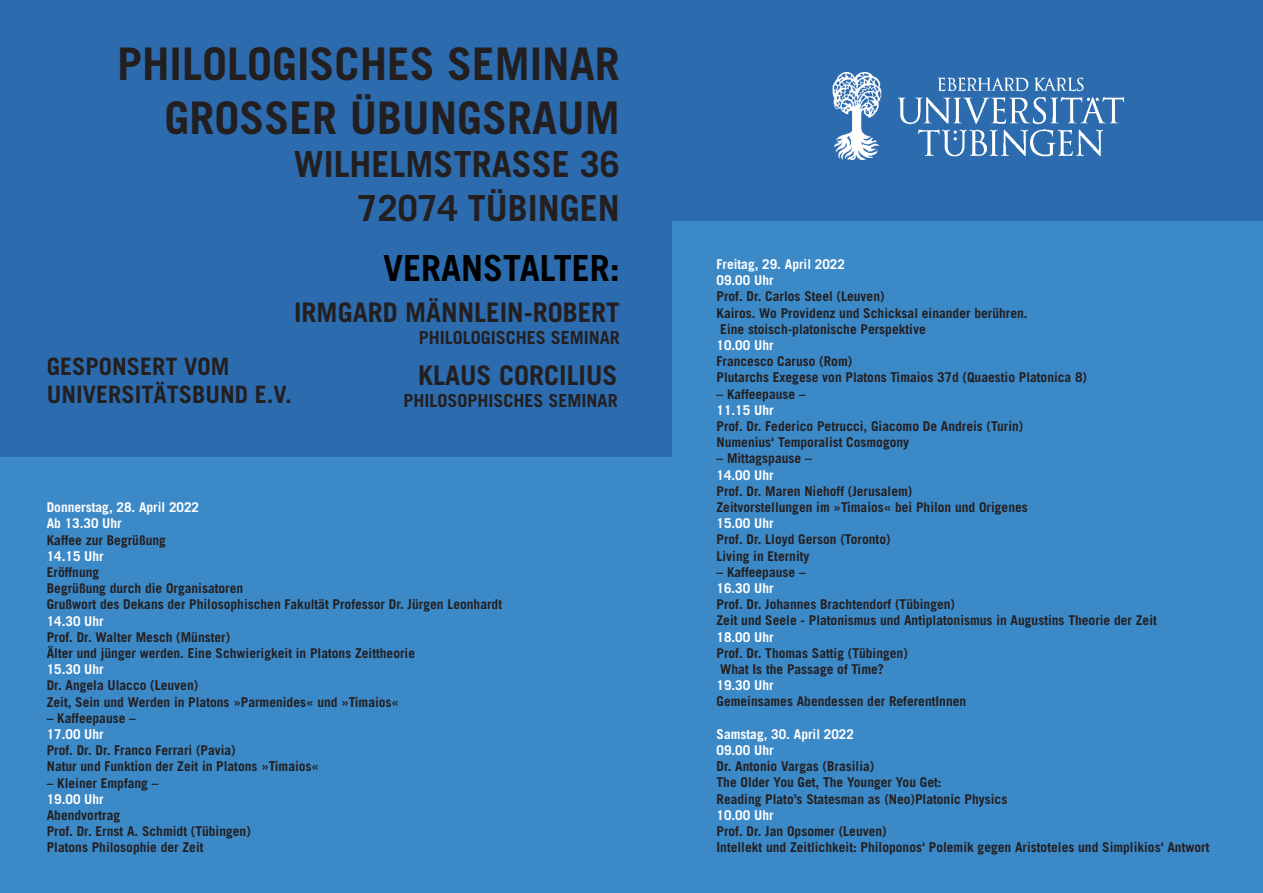
<style>
.page{position:relative;width:1263px;height:893px;background:#3c89c8}
.page>*{position:absolute;margin:0;border:0;box-sizing:border-box;transform-origin:0 0}
.t1{font:700 45px/54px "Trade Gothic";color:#231f20;text-align:right}
.t2{font:700 36px/43.2px "Trade Gothic";color:#231f20;text-align:right}
.t3{font:700 36px "Trade Gothic";color:#000}
.t4{font:700 27px "Trade Gothic";color:#231f20}
.t5{font:700 24px/28.8px "Trade Gothic";color:#231f20}
.t6{font:700 18px "Trade Gothic";color:#231f20}
.t7{font:700 13.5px/16.2px "Trade Gothic";color:#231f20}
.t8{font:700 13.5px/16.2px "Trade Gothic";color:#fff}
</style>
<div class="page">
<div style="left:0;top:0;width:672px;height:457px;background:#2c6cae"></div>
<div style="left:672px;top:0;width:591px;height:221px;background:#2c6cae"></div>
<img style="left:812px;top:66px;width:85px;height:100px">
<img style="left:897px;top:77px;width:245px;height:80px">
<h1 class="t1" style="left:117px;top:37px;width:504px">PHILOLOGISCHES SEMINAR<br>GROSSER ÜBUNGSRAUM</h1>
<h2 class="t2" style="left:294px;top:142px;width:328px">WILHELMSTRASSE 36<br>72074 TÜBINGEN</h2>
<h2 class="t3" style="left:383px;top:246px;width:238px">VERANSTALTER:</h2>
<h3 class="t4" style="left:294px;top:296px;width:327px">IRMGARD MÄNNLEIN-ROBERT</h3>
<h3 class="t6" style="left:419px;top:326px;width:203px">PHILOLOGISCHES SEMINAR</h3>
<h3 class="t4" style="left:418px;top:359px;width:201px">KLAUS CORCILIUS</h3>
<h3 class="t6" style="left:404px;top:389px;width:216px">PHILOSOPHISCHES SEMINAR</h3>
<h3 class="t5" style="left:47px;top:351px;width:246px">GESPONSERT VOM<br>UNIVERSITÄTSBUND E.V.</h3>
<p class="t8" style="left:47px;top:499px;width:154px">Donnerstag, 28. April 2022<br>Ab 13.30 Uhr</p>
<p class="t7" style="left:47px;top:531px;width:121px">Kaffee zur Begrüßung</p>
<p class="t8" style="left:47px;top:548px;width:59px">14.15 Uhr</p>
<p class="t7" style="left:47px;top:564px;width:457px">Eröffnung<br>Begrüßung durch die Organisatoren<br>Grußwort des Dekans der Philosophischen Fakultät Professor Dr. Jürgen Leonhardt</p>
<p class="t8" style="left:47px;top:612px;width:59px">14.30 Uhr</p>
<p class="t7" style="left:47px;top:629px;width:370px">Prof. Dr. Walter Mesch (Münster)<br>Älter und jünger werden. Eine Schwierigkeit in Platons Zeittheorie</p>
<p class="t8" style="left:47px;top:661px;width:59px">15.30 Uhr</p>
<p class="t7" style="left:47px;top:677px;width:354px">Dr. Angela Ulacco (Leuven)<br>Zeit, Sein und Werden in Platons »Parmenides« und »Timaios«</p>
<p class="t7" style="left:47px;top:710px;width:91px">– Kaffeepause –</p>
<p class="t8" style="left:47px;top:726px;width:59px">17.00 Uhr</p>
<p class="t7" style="left:47px;top:742px;width:274px">Prof. Dr. Dr. Franco Ferrari (Pavia)<br>Natur und Funktion der Zeit in Platons »Timaios«</p>
<p class="t7" style="left:47px;top:774px;width:113px">– Kleiner Empfang –</p>
<p class="t8" style="left:47px;top:791px;width:59px">19.00 Uhr</p>
<p class="t7" style="left:47px;top:807px;width:206px">Abendvortrag<br>Prof. Dr. Ernst A. Schmidt (Tübingen)<br>Platons Philosophie der Zeit</p>
<p class="t8" style="left:716px;top:256px;width:130px">Freitag, 29. April 2022<br>09.00 Uhr</p>
<p class="t7" style="left:716px;top:288px;width:313px">Prof. Dr. Carlos Steel (Leuven)<br>Kairos. Wo Providenz und Schicksal einander berühren.<br>Eine stoisch-platonische Perspektive</p>
<p class="t8" style="left:716px;top:337px;width:59px">10.00 Uhr</p>
<p class="t7" style="left:716px;top:353px;width:372px">Francesco Caruso (Rom)<br>Plutarchs Exegese von Platons Timaios 37d (Quaestio Platonica 8)</p>
<p class="t7" style="left:716px;top:385px;width:91px">– Kaffeepause –</p>
<p class="t8" style="left:716px;top:402px;width:59px">11.15 Uhr</p>
<p class="t7" style="left:716px;top:418px;width:308px">Prof. Dr. Federico Petrucci, Giacomo De Andreis (Turin)<br>Numenius‘ Temporalist Cosmogony</p>
<p class="t7" style="left:716px;top:450px;width:97px">– Mittagspause –</p>
<p class="t8" style="left:716px;top:466px;width:59px">14.00 Uhr</p>
<p class="t7" style="left:716px;top:483px;width:313px">Prof. Dr. Maren Niehoff (Jerusalem)<br>Zeitvorstellungen im »Timaios« bei Philon und Origenes</p>
<p class="t8" style="left:716px;top:515px;width:59px">15.00 Uhr</p>
<p class="t7" style="left:716px;top:531px;width:176px">Prof. Dr. Lloyd Gerson (Toronto)<br>Living in Eternity</p>
<p class="t7" style="left:716px;top:564px;width:91px">– Kaffeepause –</p>
<p class="t8" style="left:716px;top:580px;width:59px">16.30 Uhr</p>
<p class="t7" style="left:716px;top:596px;width:442px">Prof. Dr. Johannes Brachtendorf (Tübingen)<br>Zeit und Seele - Platonismus und Antiplatonismus in Augustins Theorie der Zeit</p>
<p class="t8" style="left:716px;top:628px;width:59px">18.00 Uhr</p>
<p class="t7" style="left:716px;top:645px;width:193px">Prof. Dr. Thomas Sattig (Tübingen)<br>What Is the Passage of Time?</p>
<p class="t8" style="left:716px;top:677px;width:59px">19.30 Uhr</p>
<p class="t7" style="left:716px;top:693px;width:251px">Gemeinsames Abendessen der ReferentInnen</p>
<p class="t8" style="left:716px;top:726px;width:139px">Samstag, 30. April 2022<br>09.00 Uhr</p>
<p class="t7" style="left:716px;top:758px;width:292px">Dr. Antonio Vargas (Brasilia)<br>The Older You Get, The Younger You Get:<br>Reading Plato’s Statesman as (Neo)Platonic Physics</p>
<p class="t8" style="left:716px;top:807px;width:59px">10.00 Uhr</p>
<p class="t7" style="left:716px;top:823px;width:494px">Prof. Dr. Jan Opsomer (Leuven)<br>Intellekt und Zeitlichkeit: Philoponos‘ Polemik gegen Aristoteles und Simplikios‘ Antwort</p>
</div>
